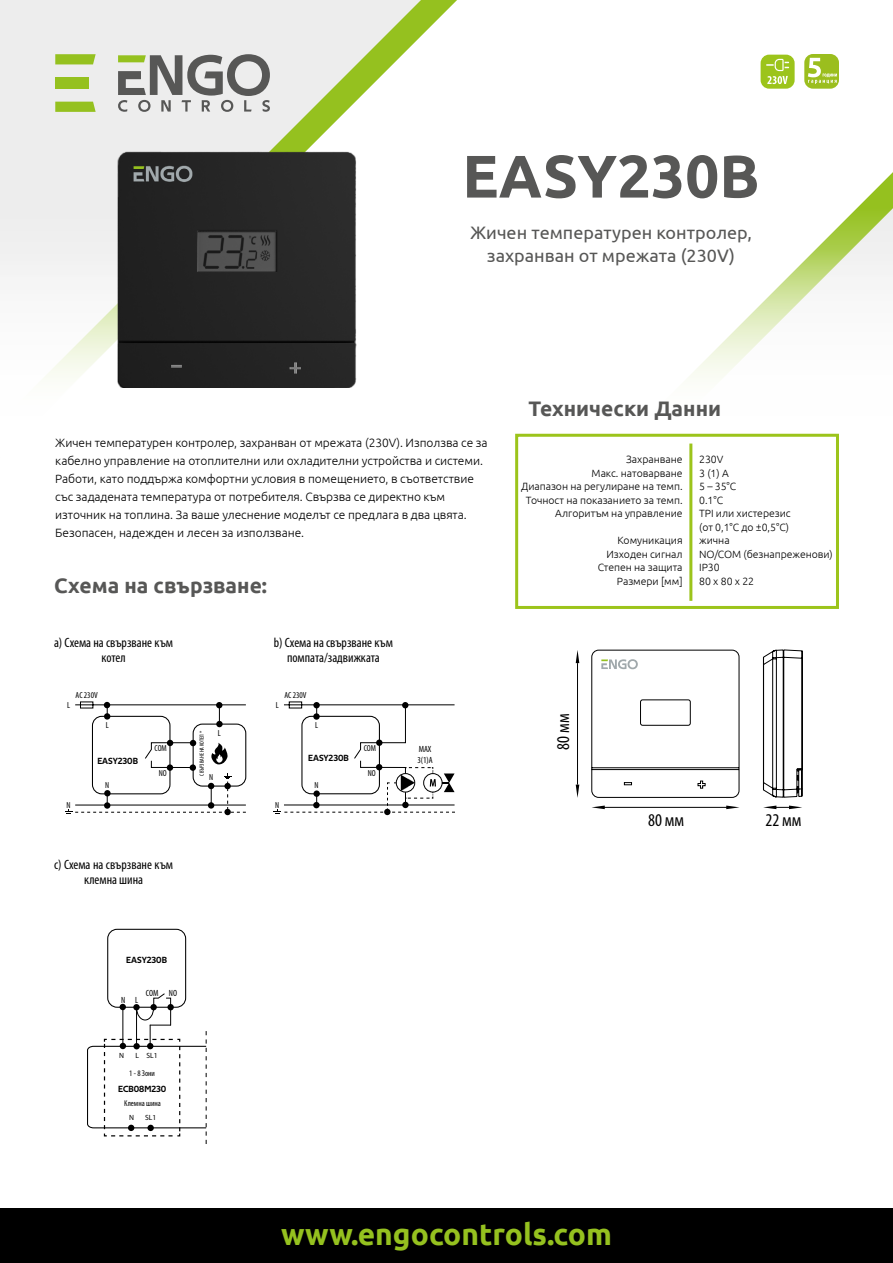
<style>
.page{position:relative;width:893px;height:1263px;background:#fff}
.page>*{position:absolute;margin:0;border:0;box-sizing:border-box;transform-origin:0 0}
.t1{font:700 60px "Ubuntu";color:#575756}
.t2{font:700 30px "Ubuntu";color:#95c11f}
.t3{font:700 21px "Ubuntu";color:#575756}
.t4{font:18px/22.5px "Ubuntu";color:#575756;text-align:center}
.t5{font:condensed 18px "Myriad Pro";color:#000}
.t6{font:condensed 13.5px/15px "Myriad Pro";color:#000;text-align:center}
.t7{font:300 12px/18px "Ubuntu";letter-spacing:-.005em;color:#000}
.t8{font:300 10.5px/13.5px "Ubuntu";letter-spacing:-.005em;color:#000;text-align:right}
.t9{font:9px "Techna Sans";color:#000}
.t10{font:condensed 9px/10.8px "Myriad Pro";letter-spacing:-.005em;color:#000}
.t11{font:condensed 8.7px "Myriad Pro";color:#000}
.t12{font:condensed 8.4px "Myriad Pro";color:#000}
.t13{font:7.5px "Myriad Pro";color:#000}
.t14{font:condensed 6px "Myriad Pro";color:#000}
</style>
<div class="page">
<svg style="left:0;top:0;width:427px;height:208px;fill:#ededed"></svg>
<svg style="left:857px;top:183px;width:36px;height:25px"></svg>
<svg style="left:0;top:208px;width:893px;height:249px"></svg>
<div style="left:0;top:249px;width:893px;height:197px;background:#fff"></div>
<svg style="left:118px;top:54px;width:152px;height:58px;background:#b0b1ad"></svg>
<svg style="left:55px;top:54px;width:41px;height:10px"></svg>
<svg style="left:55px;top:102px;width:41px;height:10px"></svg>
<div style="left:55px;top:77px;width:34px;height:12px;background:#95c11f"></div>
<div style="left:515px;top:434px;width:324px;height:175px;border:3px solid #9cc41b"></div>
<hr style="left:689px;top:444px;width:3px;height:157px;background:#9cc41b">
<hr style="left:577px;top:663px;width:1px;height:122px;background:#000">
<hr style="left:604px;top:807px;width:123px;height:1px;background:#000">
<svg style="left:576px;top:650px;width:3px;height:13px"></svg>
<svg style="left:726px;top:805px;width:13px;height:4px"></svg>
<svg style="left:576px;top:785px;width:3px;height:13px"></svg>
<svg style="left:592px;top:805px;width:13px;height:4px"></svg>
<svg style="left:763px;top:805px;width:39px;height:4px"></svg>
<div style="left:0;top:1209px;width:893px;height:54px;background:#000"></div>
<img style="left:117px;top:151px;width:239px;height:237px">
<svg style="left:591px;top:649px;width:149px;height:149px"></svg>
<div style="left:224px;top:809px;width:7px;height:6px;background:#000;border-radius:50%"></div>
<svg style="left:65px;top:701px;width:182px;height:113px"></svg>
<svg style="left:274px;top:701px;width:181px;height:113px"></svg>
<svg style="left:761px;top:55px;width:34px;height:34px"></svg>
<div style="left:107px;top:929px;width:79px;height:79px;border:1px solid #000;border-radius:9px"></div>
<svg style="left:87px;top:993px;width:120px;height:151px"></svg>
<svg style="left:763px;top:649px;width:40px;height:149px"></svg>
<svg style="left:804px;top:54px;width:35px;height:35px"></svg>
<h1 class="t1" style="left:462px;top:140px;width:299px">EASY230B</h1>
<h3 class="t4" style="left:470px;top:221px;width:283px">Жичен температурен контролер, захранван от мрежата (230V)</h3>
<p class="t7" style="left:55px;top:433px;width:434px">Жичен температурен контролер, захранван от мрежата (230V). Използва се за кабелно управление на отоплителни или охладителни устройства и системи.<br>Работи, като поддържа комфортни условия в помещението, в съответствие със зададената температура от потребителя. Свързва се директно към източник на топлина. За ваше улеснение моделът се предлага в два цвята.<br>Безопасен, надежден и лесен за използване.</p>
<h3 class="t3" style="left:54px;top:572px;width:215px">Схема на свързване:</h3>
<p class="t6" style="left:54px;top:635px;width:121px">a) Схема на свързване към котел</p>
<p class="t6" style="left:274px;top:635px;width:121px">b) Схема на свързване към помпата/задвижката</p>
<p class="t11" style="left:76px;top:689px;width:24px">AC 230V</p>
<p class="t11" style="left:67px;top:699px;width:5px">L</p>
<p class="t11" style="left:284px;top:689px;width:24px">AC 230V</p>
<p class="t11" style="left:276px;top:699px;width:5px">L</p>
<p class="t11" style="left:315px;top:720px;width:5px">L</p>
<p class="t9" style="left:308px;top:752px;width:42px">EASY230B</p>
<p class="t11" style="left:106px;top:720px;width:5px">L</p>
<p class="t11" style="left:218px;top:728px;width:5px">L</p>
<p class="t14" style="left:198px;top:776px;width:46px;rotate:-90deg">СВЪРЗВАНЕ НА КОТЕЛ *</p>
<p class="t11" style="left:364px;top:743px;width:14px">COM</p>
<p class="t11" style="left:368px;top:768px;width:9px">NO</p>
<p class="t11" style="left:154px;top:743px;width:14px">COM</p>
<p class="t11" style="left:159px;top:768px;width:9px">NO</p>
<p class="t9" style="left:97px;top:755px;width:42px">EASY230B</p>
<p class="t10" style="left:417px;top:744px;width:17px">MAX<br>3(1)A</p>
<p class="t11" style="left:209px;top:772px;width:6px">N</p>
<p class="t11" style="left:66px;top:799px;width:6px">N</p>
<p class="t11" style="left:105px;top:780px;width:6px">N</p>
<p class="t6" style="left:54px;top:857px;width:121px">c) Схема на свързване към клемна шина</p>
<p class="t9" style="left:126px;top:954px;width:42px">EASY230B</p>
<p class="t10" style="left:121px;top:994px;width:19px">N L</p>
<p class="t10" style="left:146px;top:988px;width:33px">COM NO</p>
<p class="t13" style="left:119px;top:1051px;width:6px">N</p>
<p class="t13" style="left:135px;top:1051px;width:5px">L</p>
<p class="t13" style="left:146px;top:1051px;width:13px">SL1</p>
<p class="t12" style="left:129px;top:1068px;width:27px">1 - 8 Зони</p>
<p class="t9" style="left:118px;top:1084px;width:50px">ECB08M230</p>
<p class="t12" style="left:124px;top:1098px;width:38px">Клемна шина</p>
<p class="t13" style="left:129px;top:1113px;width:6px">N</p>
<p class="t13" style="left:145px;top:1113px;width:13px">SL1</p>
<p class="t11" style="left:275px;top:799px;width:6px">N</p>
<p class="t11" style="left:315px;top:780px;width:6px">N</p>
<h3 class="t3" style="left:528px;top:396px;width:194px">Технически Данни</h3>
<p class="t8" style="left:521px;top:452px;width:163px">Захранване<br>Макс. натоварване<br>Диапазон на регулиране на темп.<br>Точност на показанието за темп.<br>Алгоритъм на управление</p>
<p class="t8" style="left:598px;top:533px;width:86px">Комуникация<br>Изходен сигнал<br>Степен на защита<br>Размери [мм]</p>
<p class="t8" style="left:699px;top:453px;width:135px;text-align:left">230V<br>3 (1) A<br>5 – 35°C<br>0.1°C<br>TPI или хистерезис<br>(от 0,1°C до ±0,5°C)<br>жична<br>NO/COM (безнапреженови)<br>IP30<br>80 x 80 x 22</p>
<h3 class="t5" style="left:552px;top:750px;width:38px;rotate:-90deg">80 мм</h3>
<h3 class="t5" style="left:648px;top:809px;width:38px">80 мм</h3>
<h3 class="t5" style="left:766px;top:809px;width:38px">22 мм</h3>
<h2 class="t2" style="left:281px;top:1216px;width:332px">www.engocontrols.com</h2>
</div>
